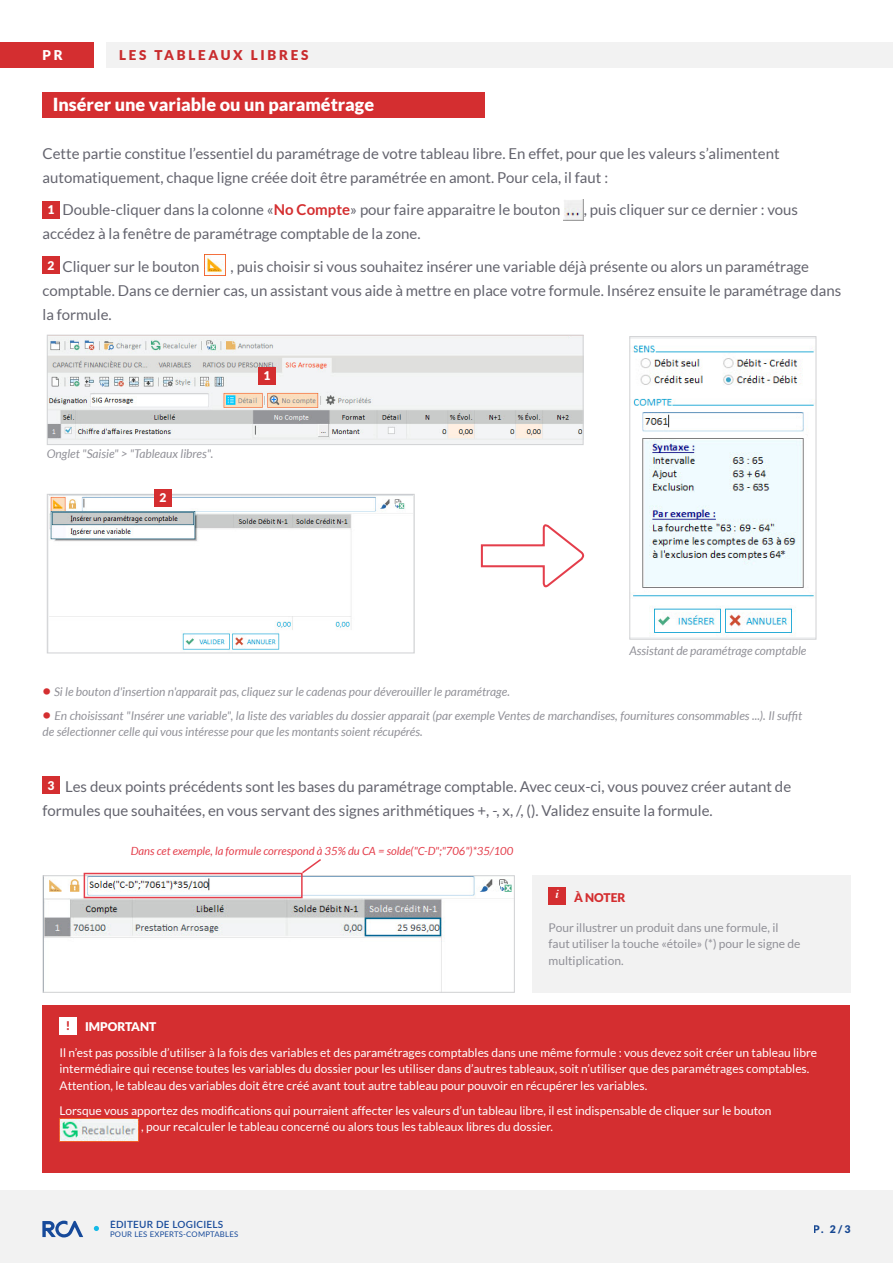
<style>
.page{position:relative;width:893px;height:1263px;background:#fff}
.page>*{position:absolute;margin:0;border:0;box-sizing:border-box;transform-origin:0 0}
.t1{font:900 18px "Lato";color:#fff}
.t2{font:15px/24px "Lato";color:#64646e}
.t3{font:900 13.5px "Lato";letter-spacing:.2em;color:#d42e30}
.t4{font:900 13.5px "Lato";color:#fff}
.t5{font:12px/16.5px "Lato";color:#fff}
.t6{font:italic 12px/16.5px "Lato";color:#919198}
.t7{font:12px/16.5px "Lato";color:#919198}
.t8{font:900 12px "Lato";color:#fff}
.t9{font:900 12px "Lato";color:#d42e30}
.t10{font:italic 700 12px "Times";color:#fff}
.t11{font:italic 11.25px "Lato";color:#e43e4b}
.t12{font:900 10.5px "Lato";color:#174a99}
.t13{font:600 9.9px "Lato";letter-spacing:.025em;color:#174a9a}
.t14{font:7.8px "Lato";letter-spacing:.025em;color:#174a9a}
.s1{font-weight:700;color:#d42e30}
.s2{font-weight:700;font-style:normal;font-size:15px;color:#d42e30}
</style>
<div class="page">
<div style="left:0;top:1191px;width:893px;height:72px;background:#f2f2f2"></div>
<div style="left:106px;top:43px;width:787px;height:25px;background:#f2f2f2"></div>
<div style="left:0;top:43px;width:94px;height:25px;background:#d42e30"></div>
<svg style="left:43px;top:1220px;width:40px;height:17px"></svg>
<svg style="left:94px;top:1226px;width:5px;height:5px"></svg>
<div style="left:43px;top:201px;width:17px;height:17px;background:#d42e30"></div>
<img style="left:563px;top:199px;width:21px;height:22px">
<div style="left:43px;top:257px;width:17px;height:17px;background:#d42e30"></div>
<img style="left:205px;top:255px;width:21px;height:21px">
<div style="left:43px;top:92px;width:442px;height:26px;background:#d42e30"></div>
<div style="left:47px;top:335px;width:536px;height:110px;background:#f2f3f4"></div>
<img style="left:49px;top:340px;width:533px;height:99px">
<div style="left:47px;top:335px;width:537px;height:110px;border:1px solid #d1d2d4"></div>
<img style="left:49px;top:496px;width:363px;height:154px">
<div style="left:47px;top:494px;width:368px;height:159px;border:1px solid #d1d2d4"></div>
<img style="left:633px;top:345px;width:181px;height:291px">
<div style="left:629px;top:336px;width:187px;height:304px;border:1px solid #d1d2d4"></div>
<svg style="left:480px;top:524px;width:105px;height:64px"></svg>
<div style="left:258px;top:368px;width:17px;height:17px;background:#d42e30"></div>
<div style="left:154px;top:489px;width:17px;height:17px;background:#d42e30"></div>
<div style="left:43px;top:777px;width:17px;height:17px;background:#d42e30"></div>
<img style="left:45px;top:877px;width:468px;height:114px">
<div style="left:43px;top:875px;width:472px;height:118px;border:1px solid #d1d2d4"></div>
<div style="left:84px;top:873px;width:219px;height:25px;border:2px solid #e43e4b"></div>
<svg style="left:300px;top:859px;width:21px;height:16px"></svg>
<div style="left:531px;top:875px;width:319px;height:118px;background:#f2f2f2"></div>
<div style="left:549px;top:888px;width:17px;height:17px;background:#d42e30"></div>
<div style="left:43px;top:1005px;width:807px;height:167px;background:#d42e30"></div>
<img style="left:60px;top:1118px;width:79px;height:23px">
<div style="left:60px;top:1017px;width:17px;height:17px;background:#fff"></div>
<p class="t4" style="left:43px;top:47px;width:22px">PR</p>
<p class="t3" style="left:119px;top:47px;width:191px">LES TABLEAUX LIBRES</p>
<p class="t1" style="left:53px;top:94px;width:323px">Insérer une variable ou un paramétrage</p>
<p class="t2" style="left:43px;top:141px;width:739px">Cette partie constitue l’essentiel du paramétrage de votre tableau libre. En effet, pour que les valeurs s’alimentent automatiquement, chaque ligne créée doit être paramétrée en amont. Pour cela, il faut :</p>
<p class="t8" style="left:48px;top:203px;width:8px">1</p>
<p class="t2" style="left:62px;top:198px;width:500px">Double-cliquer dans la colonne «<span class="s1">No Compte</span>» pour faire apparaitre le bouton</p>
<p class="t2" style="left:584px;top:198px;width:216px">, puis cliquer sur ce dernier : vous</p>
<p class="t2" style="left:43px;top:222px;width:380px">accédez à la fenêtre de paramétrage comptable de la zone.</p>
<p class="t8" style="left:48px;top:258px;width:8px">2</p>
<p class="t2" style="left:62px;top:254px;width:139px">Cliquer sur le bouton</p>
<p class="t2" style="left:43px;top:254px;width:800px;text-indent:188px">, puis choisir si vous souhaitez insérer une variable déjà présente ou alors un paramétrage comptable. Dans ce dernier cas, un assistant vous aide à mettre en place votre formule. Insérez ensuite le paramétrage dans la formule.</p>
<p class="t6" style="left:47px;top:446px;width:168px">Onglet "Saisie" &gt; "Tableaux libres".</p>
<p class="t8" style="left:160px;top:491px;width:8px">2</p>
<p class="t8" style="left:263px;top:369px;width:8px">1</p>
<p class="t6" style="left:629px;top:642px;width:179px">Assistant de paramétrage comptable</p>
<p class="t6" style="left:43px;top:683px;width:469px"><span class="s2">•</span> Si le bouton d'insertion n'apparait pas, cliquez sur le cadenas pour déverouiller le paramétrage.</p>
<p class="t6" style="left:43px;top:707px;width:761px"><span class="s2">•</span> En choisissant "Insérer une variable", la liste des variables du dossier apparait (par exemple Ventes de marchandises, fournitures consommables ...). Il suffit de sélectionner celle qui vous intéresse pour que les montants soient récupérés.</p>
<p class="t2" style="left:43px;top:774px;width:750px;text-indent:23px">Les deux points précédents sont les bases du paramétrage comptable. Avec ceux-ci, vous pouvez créer autant de formules que souhaitées, en vous servant des signes arithmétiques +, -, x, /, (). Validez ensuite la formule.</p>
<p class="t11" style="left:131px;top:845px;width:384px">Dans cet exemple, la formule correspond à 35% du CA = solde("C-D";"706")*35/100</p>
<p class="t9" style="left:574px;top:890px;width:53px">À NOTER</p>
<p class="t7" style="left:549px;top:919px;width:253px">Pour illustrer un produit dans une formule, il faut utiliser la touche «étoile» (*) pour le signe de multiplication.</p>
<p class="t8" style="left:48px;top:778px;width:8px">3</p>
<p class="t10" style="left:555px;top:882px;width:5px">i</p>
<p class="t9" style="left:66px;top:1019px;width:6px">!</p>
<p class="t8" style="left:85px;top:1020px;width:73px">IMPORTANT</p>
<p class="t5" style="left:60px;top:1044px;width:759px">Il n’est pas possible d’utiliser à la fois des variables et des paramétrages comptables dans une même formule : vous devez soit créer un tableau libre intermédiaire qui recense toutes les variables du dossier pour les utiliser dans d’autres tableaux, soit n’utiliser que des paramétrages comptables.<br>Attention, le tableau des variables doit être créé avant tout autre tableau pour pouvoir en récupérer les variables.</p>
<p class="t5" style="left:141px;top:1102px;width:632px;text-indent:-82px">Lorsque vous apportez des modifications qui pourraient affecter les valeurs d’un tableau libre, il est indispensable de cliquer sur le bouton , pour recalculer le tableau concerné ou alors tous les tableaux libres du dossier.</p>
<p class="t13" style="left:110px;top:1217px;width:115px">ÉDITEUR DE LOGICIELS</p>
<p class="t14" style="left:110px;top:1229px;width:130px">POUR LES EXPERTS-COMPTABLES</p>
<p class="t12" style="left:814px;top:1223px;width:38px">P. 2/3</p>
</div>
